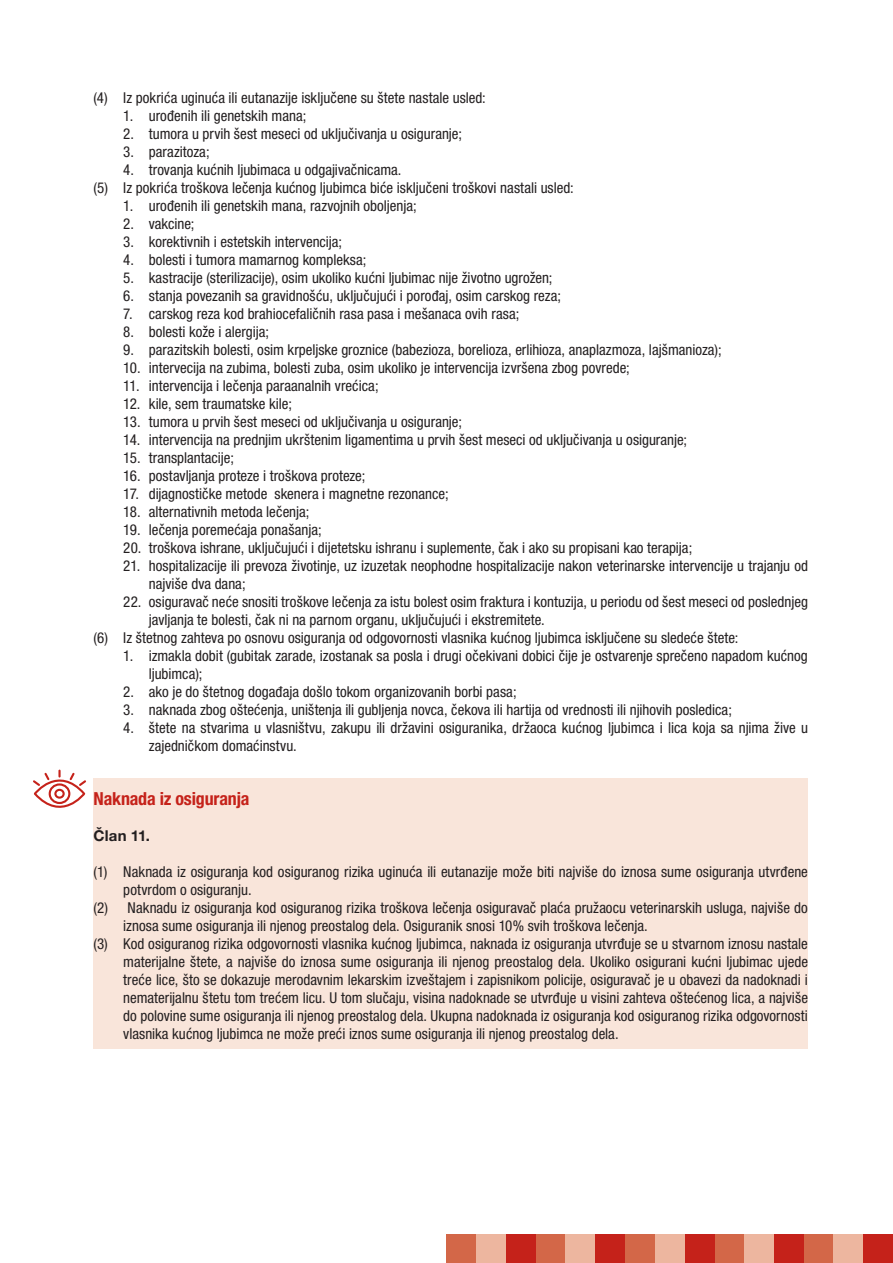
<style>
.page{position:relative;width:893px;height:1263px;background:#fff}
.page>*{position:absolute;margin:0;border:0;box-sizing:border-box;transform-origin:0 0}
.Novi_podnaslov_crven{font:700 condensed 18px "Helvetica Neue LT Pro";letter-spacing:-.01em;color:#c5221a}
.nabrajanje{font:condensed 15px/18px "Helvetica Neue LT Pro";color:#231f20}
.Osnovni_paragraf{font:condensed 15px/18px "Helvetica Neue LT Pro";color:#231f20}
.CLAN{font:700 15px "Helvetica Neue LT Pro";letter-spacing:.01em;color:#231f20}
</style>
<div class="page">
<div style="left:446px;top:1234px;width:30px;height:29px;background:#d36748"></div>
<div style="left:625px;top:1234px;width:30px;height:29px;background:#d36748"></div>
<div style="left:536px;top:1234px;width:30px;height:29px;background:#d36748"></div>
<div style="left:714px;top:1234px;width:30px;height:29px;background:#d36748"></div>
<div style="left:804px;top:1234px;width:29px;height:29px;background:#d36748"></div>
<div style="left:506px;top:1234px;width:30px;height:29px;background:#c5221a"></div>
<div style="left:685px;top:1234px;width:29px;height:29px;background:#c5221a"></div>
<div style="left:595px;top:1234px;width:30px;height:29px;background:#c5221a"></div>
<div style="left:774px;top:1234px;width:30px;height:29px;background:#c5221a"></div>
<div style="left:863px;top:1234px;width:30px;height:29px;background:#c5221a"></div>
<div style="left:476px;top:1234px;width:30px;height:29px;background:#edb69f"></div>
<div style="left:655px;top:1234px;width:30px;height:29px;background:#edb69f"></div>
<div style="left:566px;top:1234px;width:29px;height:29px;background:#edb69f"></div>
<div style="left:744px;top:1234px;width:30px;height:29px;background:#edb69f"></div>
<div style="left:833px;top:1234px;width:30px;height:29px;background:#edb69f"></div>
<div style="left:94px;top:778px;width:714px;height:270px;background:#f9e5da"></div>
<svg style="left:33px;top:769px;width:53px;height:39px"></svg>
<p class="Osnovni_paragraf" style="left:94px;top:89px;width:394px">(4) Iz pokrića uginuća ili eutanazije isključene su štete nastale usled:</p>
<p class="nabrajanje" style="left:123px;top:107px;width:184px">1. urođenih ili genetskih mana;</p>
<p class="nabrajanje" style="left:123px;top:125px;width:340px">2. tumora u prvih šest meseci od uključivanja u osiguranje;</p>
<p class="nabrajanje" style="left:123px;top:143px;width:88px">3. parazitoza;</p>
<p class="nabrajanje" style="left:123px;top:161px;width:280px">4. trovanja kućnih ljubimaca u odgajivačnicama.</p>
<p class="Osnovni_paragraf" style="left:94px;top:179px;width:482px">(5) Iz pokrića troškova lečenja kućnog ljubimca biće isključeni troškovi nastali usled:</p>
<p class="nabrajanje" style="left:123px;top:197px;width:295px">1. urođenih ili genetskih mana, razvojnih oboljenja;</p>
<p class="nabrajanje" style="left:123px;top:215px;width:73px">2. vakcine;</p>
<p class="nabrajanje" style="left:123px;top:233px;width:220px">3. korektivnih i estetskih intervencija;</p>
<p class="nabrajanje" style="left:123px;top:251px;width:245px">4. bolesti i tumora mamarnog kompleksa;</p>
<p class="nabrajanje" style="left:123px;top:269px;width:431px">5. kastracije (sterilizacije), osim ukoliko kućni ljubimac nije životno ugrožen;</p>
<p class="nabrajanje" style="left:123px;top:287px;width:439px">6. stanja povezanih sa gravidnošću, uključujući i porođaj, osim carskog reza;</p>
<p class="nabrajanje" style="left:123px;top:305px;width:398px">7. carskog reza kod brahiocefaličnih rasa pasa i mešanaca ovih rasa;</p>
<p class="nabrajanje" style="left:123px;top:323px;width:147px">8. bolesti kože i alergija;</p>
<p class="nabrajanje" style="left:123px;top:341px;width:600px">9. parazitskih bolesti, osim krpeljske groznice (babezioza, borelioza, erlihioza, anaplazmoza, lajšmanioza);</p>
<p class="nabrajanje" style="left:123px;top:359px;width:508px">10. intervecija na zubima, bolesti zuba, osim ukoliko je intervencija izvršena zbog povrede;</p>
<p class="nabrajanje" style="left:123px;top:377px;width:257px">11. intervencija i lečenja paraanalnih vrećica;</p>
<p class="nabrajanje" style="left:123px;top:395px;width:170px">12. kile, sem traumatske kile;</p>
<p class="nabrajanje" style="left:123px;top:413px;width:340px">13. tumora u prvih šest meseci od uključivanja u osiguranje;</p>
<p class="nabrajanje" style="left:123px;top:431px;width:565px">14. intervencija na prednjim ukrštenim ligamentima u prvih šest meseci od uključivanja u osiguranje;</p>
<p class="nabrajanje" style="left:123px;top:449px;width:112px">15. transplantacije;</p>
<p class="nabrajanje" style="left:123px;top:467px;width:244px">16. postavljanja proteze i troškova proteze;</p>
<p class="nabrajanje" style="left:123px;top:485px;width:327px">17. dijagnostičke metode skenera i magnetne rezonance;</p>
<p class="nabrajanje" style="left:123px;top:503px;width:188px">18. alternativnih metoda lečenja;</p>
<p class="nabrajanje" style="left:123px;top:521px;width:200px">19. lečenja poremećaja ponašanja;</p>
<p class="nabrajanje" style="left:123px;top:539px;width:570px">20. troškova ishrane, uključujući i dijetetsku ishranu i suplemente, čak i ako su propisani kao terapija;</p>
<p class="nabrajanje" style="left:149px;top:557px;width:661px;text-indent:-26px">21. hospitalizacije ili prevoza životinje, uz izuzetak neophodne hospitalizacije nakon veterinarske intervencije u trajanju od najviše dva dana;</p>
<p class="nabrajanje" style="left:149px;top:593px;width:661px;text-indent:-26px">22. osiguravač neće snositi troškove lečenja za istu bolest osim fraktura i kontuzija, u periodu od šest meseci od poslednjeg javljanja te bolesti, čak ni na parnom organu, uključujući i ekstremitete.</p>
<p class="Osnovni_paragraf" style="left:94px;top:629px;width:646px">(6) Iz štetnog zahteva po osnovu osiguranja od odgovornosti vlasnika kućnog ljubimca isključene su sledeće štete:</p>
<p class="nabrajanje" style="left:149px;top:647px;width:660px;text-indent:-26px">1. izmakla dobit (gubitak zarade, izostanak sa posla i drugi očekivani dobici čije je ostvarenje sprečeno napadom kućnog ljubimca);</p>
<p class="nabrajanje" style="left:123px;top:683px;width:395px">2. ako je do štetnog događaja došlo tokom organizovanih borbi pasa;</p>
<p class="nabrajanje" style="left:123px;top:701px;width:610px">3. naknada zbog oštećenja, uništenja ili gubljenja novca, čekova ili hartija od vrednosti ili njihovih posledica;</p>
<p class="nabrajanje" style="left:149px;top:719px;width:661px;text-indent:-26px">4. štete na stvarima u vlasništvu, zakupu ili državini osiguranika, držaoca kućnog ljubimca i lica koja sa njima žive u zajedničkom domaćinstvu.</p>
<p class="Novi_podnaslov_crven" style="left:94px;top:788px;width:157px">Naknada iz osiguranja</p>
<p class="CLAN" style="left:94px;top:826px;width:58px">Član 11.</p>
<p class="Osnovni_paragraf" style="left:123px;top:863px;width:686px;text-indent:-30px">(1) Naknada iz osiguranja kod osiguranog rizika uginuća ili eutanazije može biti najviše do iznosa sume osiguranja utvrđene potvrdom o osiguranju.</p>
<p class="Osnovni_paragraf" style="left:123px;top:899px;width:686px;text-indent:-30px">(2) Naknadu iz osiguranja kod osiguranog rizika troškova lečenja osiguravač plaća pružaocu veterinarskih usluga, najviše do iznosa sume osiguranja ili njenog preostalog dela. Osiguranik snosi 10% svih troškova lečenja.</p>
<p class="Osnovni_paragraf" style="left:123px;top:935px;width:686px;text-align:justify;text-indent:-30px">(3) Kod osiguranog rizika odgovornosti vlasnika kućnog ljubimca, naknada iz osiguranja utvrđuje se u stvarnom iznosu nastale materijalne štete, a najviše do iznosa sume osiguranja ili njenog preostalog dela. Ukoliko osigurani kućni ljubimac ujede treće lice, što se dokazuje merodavnim lekarskim izveštajem i zapisnikom policije, osiguravač je u obavezi da nadoknadi i nematerijalnu štetu tom trećem licu. U tom slučaju, visina nadoknade se utvrđuje u visini zahteva oštećenog lica, a najviše do polovine sume osiguranja ili njenog preostalog dela. Ukupna nadoknada iz osiguranja kod osiguranog rizika odgovornosti vlasnika kućnog ljubimca ne može preći iznos sume osiguranja ili njenog preostalog dela.</p>
</div>
